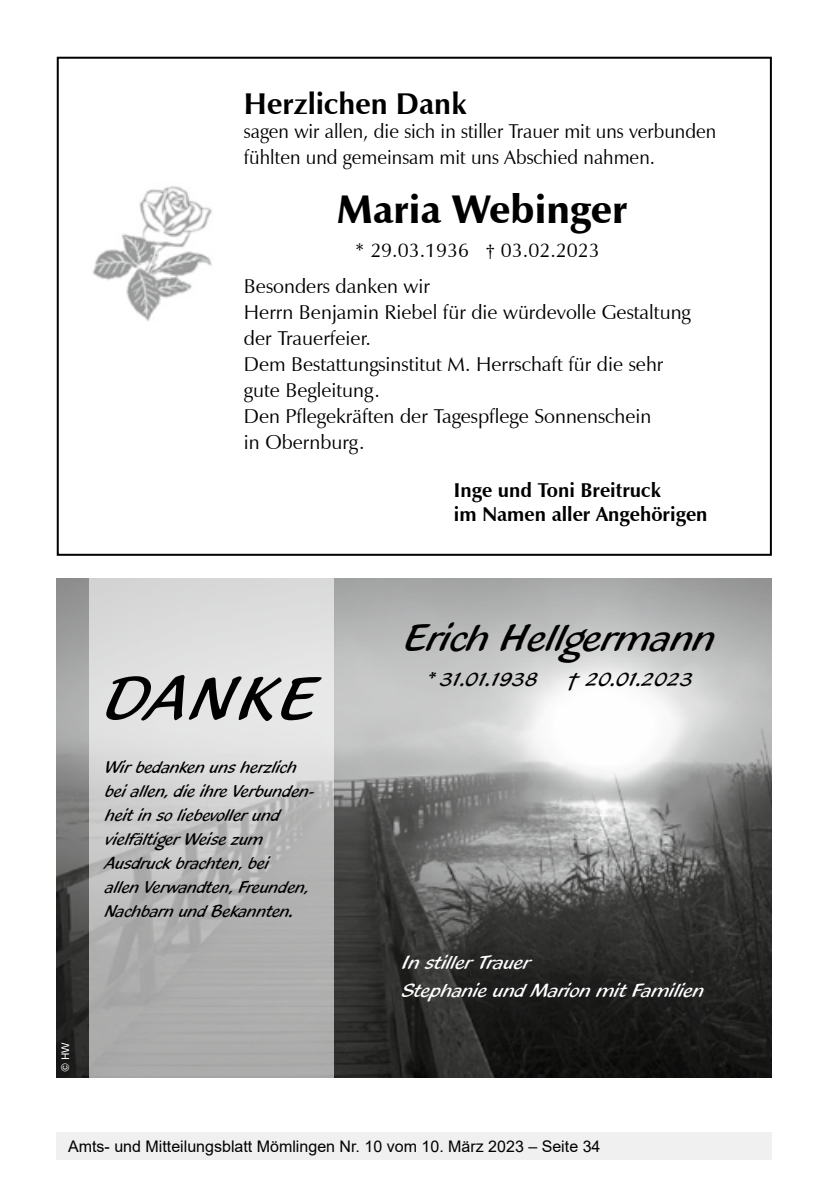
<style>
.page{position:relative;width:840px;height:1191px;background:#fff}
.page>*{position:absolute;margin:0;border:0;box-sizing:border-box;transform-origin:0 0}
.t1{font:65.2px "Blacklight D";letter-spacing:.05em;color:#000}
.t2{font:40px "Blacklight D";color:#000}
.t3{font:900 40px "Zapf Humanist 601 BT";color:#000}
.t4{font:700 30px "Zapf Humanist 601 BT";color:#000}
.t5{font:20px/26px "Zapf Humanist 601 BT";color:#000}
.t6{font:20px/26px "Zapf Humanist 601 BT";color:#000;scale:.96 1}
.t7{font:20px/28px "Blacklight D";color:#fff}
.t8{font:700 20px/24px "Zapf Humanist 601 BT";color:#000}
.t9{font:20px "Blacklight D";color:#000}
.t10{font:18px/24px "Blacklight D";color:#000;scale:.95 1}
.t11{font:16px "Arial";color:#000}
.t12{font:11px "Humanist 777 BT Roman B";color:#fff}
.s1{font-family:"Minion Pro"}
</style>
<div class="page">
<img style="left:92px;top:186px;width:120px;height:135px">
<div style="left:57px;top:57px;width:714px;height:499px;border:2px solid #000"></div>
<img style="left:57px;top:578px;width:714px;height:499px">
<svg style="left:90px;top:578px;width:243px;height:499px;background:#c5c5c5"></svg>
<div style="left:57px;top:1132px;width:714px;height:27px;background:#f0f0f0"></div>
<h3 class="t4" style="left:244px;top:85px;width:224px">Herzlichen Dank</h3>
<p class="t6" style="left:244px;top:118px;width:493px">sagen wir allen, die sich in stiller Trauer mit uns verbunden fühlten und gemeinsam mit uns Abschied nahmen.</p>
<h2 class="t3" style="left:337px;top:185px;width:291px">Maria Webinger</h2>
<p class="t5" style="left:244px;top:232px;width:357px;line-height:36px;text-indent:111px">* 29.03.1936 <span class="s1">†</span> 03.02.2023<br>Besonders danken wir</p>
<p class="t5" style="left:244px;top:299px;width:448px">Herrn Benjamin Riebel für die würdevolle Gestaltung der Trauerfeier.<br>Dem Bestattungsinstitut M. Herrschaft für die sehr gute Begleitung.<br>Den Pflegekräften der Tagespflege Sonnenschein<br>in Obernburg.</p>
<p class="t8" style="left:453px;top:478px;width:255px">Inge und Toni Breitruck<br>im Namen aller Angehörigen</p>
<h1 class="t1" style="left:105px;top:658px;width:212px">DANKE</h1>
<p class="t10" style="left:105px;top:755px;width:222px">Wir bedanken uns herzlich bei allen, die ihre Verbunden&shy;heit in so liebevoller und vielfältiger Weise zum<br>Ausdruck brachten, bei<br>allen Verwandten, Freunden,<br>Nachbarn und Bekannten.</p>
<p class="t12" style="left:58px;top:1072px;width:32px;rotate:-90deg">© HW</p>
<h2 class="t2" style="left:405px;top:613px;width:312px">Erich Hellgermann</h2>
<p class="t9" style="left:427px;top:667px;width:112px">* 31.01.1938</p>
<p class="t9" style="left:567px;top:667px;width:127px">† 20.01.2023</p>
<p class="t7" style="left:403px;top:948px;width:302px">In stiller Trauer<br>Stephanie und Marion mit Familien</p>
<p class="t11" style="left:68px;top:1135px;width:533px">Amts- und Mitteilungsblatt Mömlingen Nr. 10 vom 10. März 2023 – Seite 34</p>
</div>
